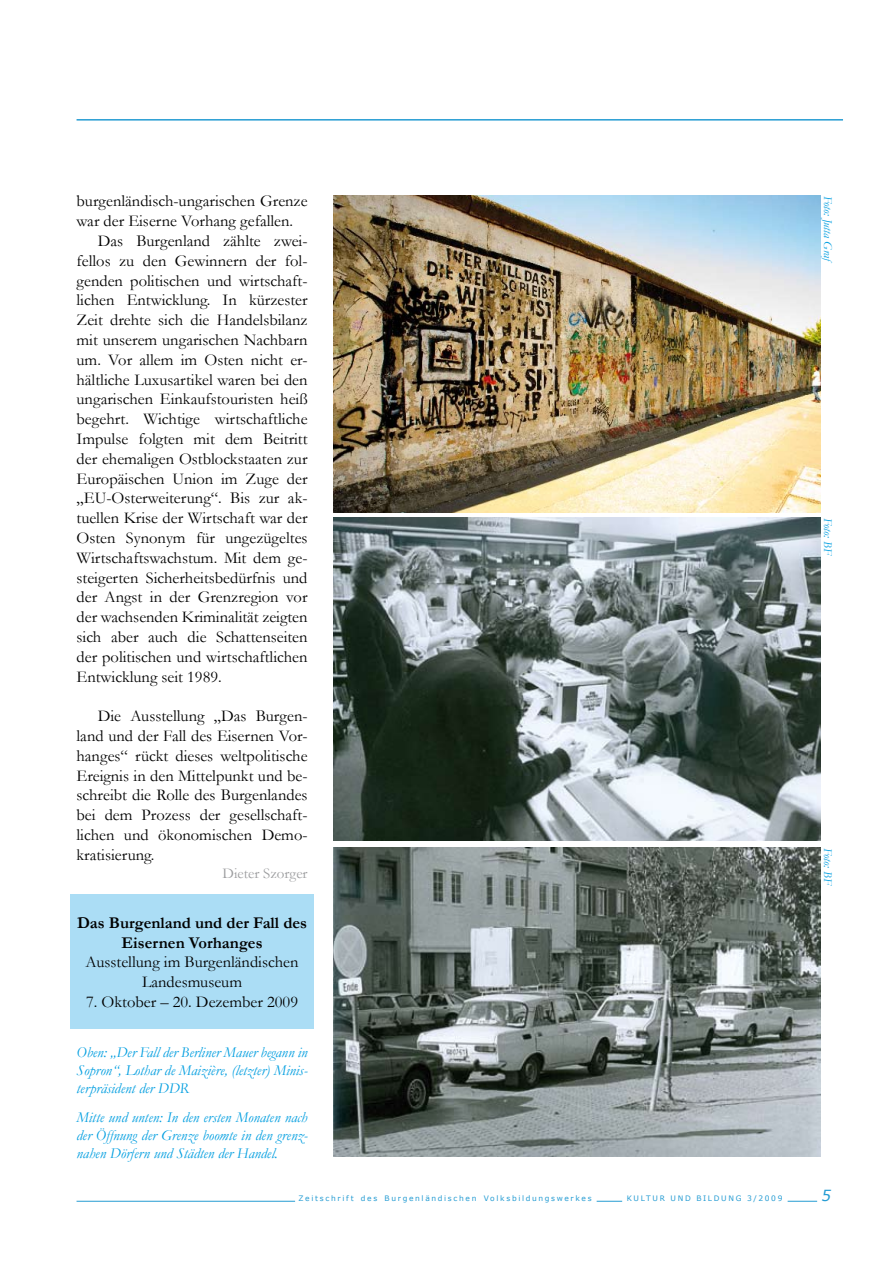
<style>
.page{position:relative;width:893px;height:1263px;background:#fff}
.page>*{position:absolute;margin:0;border:0;box-sizing:border-box;transform-origin:0 0}
.t1{font:16.5px/19.8px "Garamond";color:#000;text-align:justify}
.t2{font:700 16.5px/19.8px "Garamond";color:#000;text-align:center}
.t3{font:italic 15px/18px "Garamond";color:#009ee0;text-align:justify}
.t4{font:15px "Garamond";color:#9c9d9f}
.t5{font:italic 12px "Garamond";color:#009ee0}
.t6{font:7.5px "Verdana";letter-spacing:.225em;color:#259cd3}
</style>
<div class="page">
<hr style="left:77px;top:119px;width:766px;height:2px;background:#259cd3">
<hr style="left:77px;top:1201px;width:218px;height:1px;background:#259cd3">
<svg style="left:597px;top:1201px;width:25px;height:1px"></svg>
<div style="left:71px;top:894px;width:243px;height:134px;background:#abddf5"></div>
<img style="left:333px;top:518px;width:488px;height:323px">
<img style="left:333px;top:848px;width:488px;height:309px">
<img style="left:333px;top:196px;width:488px;height:316px">
<svg style="left:788px;top:1200px;width:30px;height:2px"></svg>
<p class="t1" style="left:77px;top:191px;width:233px">burgenländisch-ungarischen Grenze</p>
<p class="t1" style="left:77px;top:211px;width:218px">war der Eiserne Vorhang gefallen.</p>
<p class="t1" style="left:98px;top:230px;width:211px">Das Burgenland zählte zwei-</p>
<p class="t1" style="left:77px;top:250px;width:233px">fellos zu den Gewinnern der fol-</p>
<p class="t1" style="left:77px;top:270px;width:233px">genden politischen und wirtschaft-</p>
<p class="t1" style="left:77px;top:290px;width:233px">lichen Entwicklung. In kürzester</p>
<p class="t1" style="left:77px;top:310px;width:232px">Zeit drehte sich die Handelsbilanz</p>
<p class="t1" style="left:77px;top:329px;width:233px">mit unserem ungarischen Nachbarn</p>
<p class="t1" style="left:77px;top:349px;width:233px">um. Vor allem im Osten nicht er-</p>
<p class="t1" style="left:77px;top:369px;width:233px">hältliche Luxusartikel waren bei den</p>
<p class="t1" style="left:77px;top:389px;width:233px">ungarischen Einkaufstouristen heiß</p>
<p class="t1" style="left:77px;top:409px;width:233px">begehrt. Wichtige wirtschaftliche</p>
<p class="t1" style="left:77px;top:428px;width:233px">Impulse folgten mit dem Beitritt</p>
<p class="t1" style="left:77px;top:448px;width:233px">der ehemaligen Ostblockstaaten zur</p>
<p class="t1" style="left:77px;top:468px;width:233px">Europäischen Union im Zuge der</p>
<p class="t1" style="left:77px;top:488px;width:233px">„EU-Osterweiterung“. Bis zur ak-</p>
<p class="t1" style="left:77px;top:508px;width:233px">tuellen Krise der Wirtschaft war der</p>
<p class="t1" style="left:77px;top:527px;width:233px">Osten Synonym für ungezügeltes</p>
<p class="t1" style="left:77px;top:547px;width:233px">Wirtschaftswachstum. Mit dem ge-</p>
<p class="t1" style="left:77px;top:567px;width:233px">steigerten Sicherheitsbedürfnis und</p>
<p class="t1" style="left:77px;top:587px;width:233px">der Angst in der Grenzregion vor</p>
<p class="t1" style="left:77px;top:607px;width:233px">der wachsenden Kriminalität zeigten</p>
<p class="t1" style="left:77px;top:626px;width:233px">sich aber auch die Schattenseiten</p>
<p class="t1" style="left:77px;top:646px;width:233px">der politischen und wirtschaftlichen</p>
<p class="t1" style="left:77px;top:666px;width:147px">Entwicklung seit 1989.</p>
<p class="t1" style="left:77px;top:706px;width:233px;text-indent:21px">Die Ausstellung „Das Burgen&shy;land und der Fall des Eisernen Vor&shy;hanges“ rückt dieses weltpolitische Ereignis in den Mittelpunkt und be&shy;schreibt die Rolle des Burgenlandes bei dem Prozess der gesellschaft&shy;lichen und ökonomischen Demo&shy;kratisierung.</p>
<p class="t4" style="left:222px;top:863px;width:87px">Dieter Szorger</p>
<p class="t2" style="left:77px;top:913px;width:232px">Das Burgenland und der Fall des<br>Eisernen Vorhanges</p>
<p class="t1" style="left:86px;top:952px;width:214px;text-align:center">Ausstellung im Burgenländischen<br>Landesmuseum</p>
<p class="t1" style="left:86px;top:991px;width:213px">7. Oktober – 20. Dezember 2009</p>
<p class="t3" style="left:77px;top:1043px;width:233px">Oben: „Der Fall der Berliner Mauer begann in Sopron“, Lothar de Maizière, (letzter) Minis&shy;terpräsident der DDR</p>
<p class="t3" style="left:77px;top:1108px;width:233px">Mitte und unten: In den ersten Monaten nach der Öffnung der Grenze boomte in den grenz&shy;nahen Dörfern und Städten der Handel.</p>
<p class="t6" style="left:299px;top:1193px;width:295px">Zeitschrift des Burgenländischen Volksbildungswerkes</p>
<p class="t6" style="left:627px;top:1193px;width:157px">KULTUR UND BILDUNG 3/2 009</p>
<p class="t5" style="left:836px;top:196px;width:72px;rotate:90deg">Foto: Jutta Graf</p>
<p class="t5" style="left:836px;top:518px;width:39px;rotate:90deg">Foto: BF</p>
<p class="t5" style="left:836px;top:848px;width:39px;rotate:90deg">Foto: BF</p>
</div>
